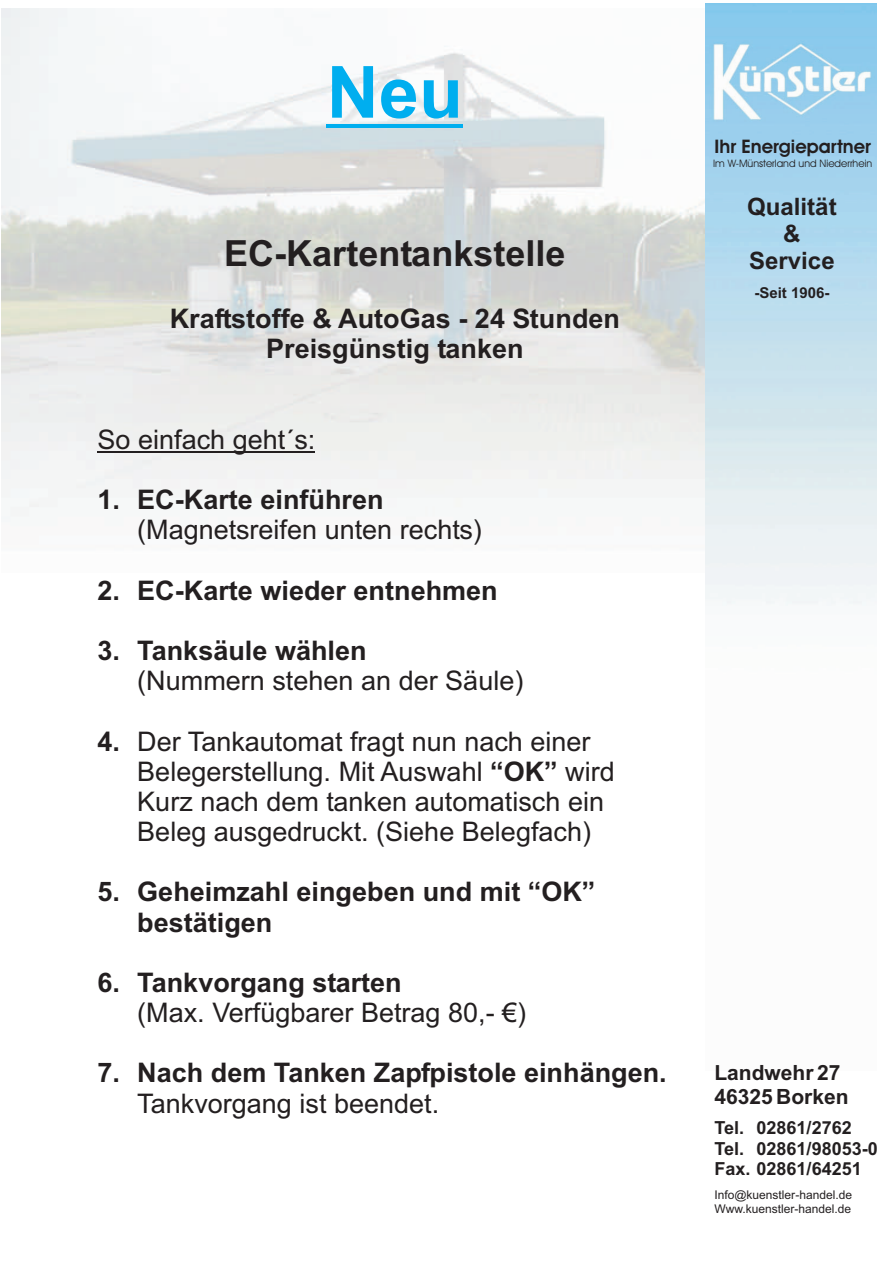
<style>
.page{position:relative;width:896px;height:1266px;background:#fff}
.page>*{position:absolute;margin:0;border:0;box-sizing:border-box;transform-origin:0 0}
.t1{font:700 72px "Arial";color:#00aeef}
.t2{font:700 36px "Arial";color:#231f20}
.t3{font:27px/30.2px "Arial";color:#231f20}
.t4{font:700 27px/30.2px "Arial";color:#231f20;text-align:center}
.t5{font:700 24px/26.8px "Arial";color:#231f20;text-align:center}
.t6{font:700 21px/23.4px "Arial";color:#231f20}
.t7{font:700 18.75px "Avant Garde Bk BT";color:#231f20}
.t8{font:700 18px/20.1px "Arial";color:#231f20}
.t9{font:700 15px "Arial";color:#231f20}
.t10{font:12px/13.4px "Arial";color:#231f20}
.t11{font:10.35px "Avant Garde Bk BT";color:#231f20}
.s1{font-weight:700}
</style>
<div class="page">
<img style="left:2px;top:8px;width:704px;height:564px">
<img style="left:706px;top:3px;width:170px;height:603px">
<hr style="left:327px;top:124px;width:136px;height:3px;background:#00aeef">
<hr style="left:97px;top:451px;width:218px;height:2px;background:#231f20">
<h1 class="t1" style="left:327px;top:65px;width:138px">Neu</h1>
<h2 class="t2" style="left:224px;top:240px;width:343px">EC-Kartentankstelle</h2>
<p class="t4" style="left:170px;top:306px;width:452px">Kraftstoffe &amp; AutoGas - 24 Stunden<br>Preisgünstig tanken</p>
<p class="t3" style="left:97px;top:427px;width:219px">So einfach geht´s:</p>
<p class="t4" style="left:97px;top:487px;width:287px">1. EC-Karte einführen</p>
<p class="t3" style="left:137px;top:517px;width:346px">(Magnetsreifen unten rechts)</p>
<p class="t4" style="left:97px;top:578px;width:402px">2. EC-Karte wieder entnehmen</p>
<p class="t4" style="left:97px;top:638px;width:270px">3. Tanksäule wählen</p>
<p class="t3" style="left:137px;top:668px;width:387px">(Nummern stehen an der Säule)</p>
<p class="t3" style="left:137px;top:729px;width:479px;text-indent:-40px"><span class="s1">4.</span> Der Tankautomat fragt nun nach einer Belegerstellung. Mit Auswahl <span class="s1">“OK”</span> wird Kurz nach dem tanken automatisch ein Beleg ausgedruckt. (Siehe Belegfach)</p>
<p class="t4" style="left:137px;top:879px;width:459px;text-align:left;text-indent:-40px">5. Geheimzahl eingeben und mit “OK” bestätigen</p>
<p class="t4" style="left:97px;top:970px;width:306px">6. Tankvorgang starten</p>
<p class="t3" style="left:137px;top:1000px;width:390px">(Max. Verfügbarer Betrag 80,- €)</p>
<p class="t4" style="left:97px;top:1060px;width:570px">7. Nach dem Tanken Zapfpistole einhängen.</p>
<p class="t3" style="left:137px;top:1090px;width:303px">Tankvorgang ist beendet.</p>
<p class="t7" style="left:714px;top:138px;width:158px">Ihr Energiepartner</p>
<p class="t11" style="left:713px;top:159px;width:161px">Im W-Münsterland und Niederrhein</p>
<p class="t5" style="left:747px;top:196px;width:91px">Qualität &amp;<br>Service</p>
<p class="t9" style="left:754px;top:287px;width:77px">-Seit 1906-</p>
<p class="t6" style="left:714px;top:1063px;width:136px">Landwehr 27<br>46325 Borken</p>
<p class="t8" style="left:714px;top:1120px;width:165px">Tel. 02861/2762<br>Tel. 02861/98053-0<br>Fax. 02861/64251</p>
<p class="t10" style="left:714px;top:1190px;width:139px">Info@kuenstler-handel.de<br>Www.kuenstler-handel.de</p>
</div>
